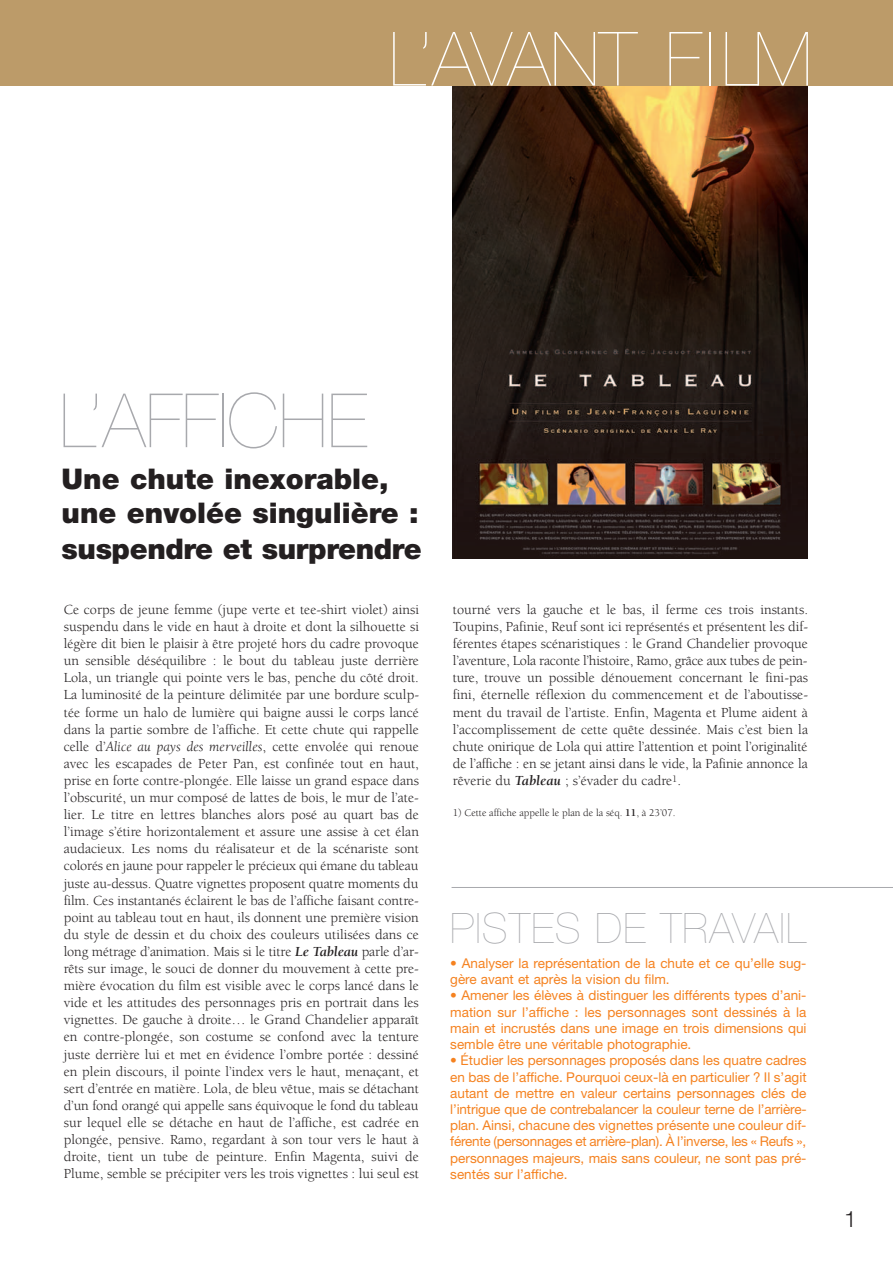
<style>
.page{position:relative;width:893px;height:1263px;background:#fff}
.page>*{position:absolute;margin:0;border:0;box-sizing:border-box;transform-origin:0 0}
.t1{font:200 75px "Helvetica Neue";color:#fff}
.t2{font:200 75px "Helvetica Neue";color:#a8a9ad}
.t3{font:200 42px "Helvetica Neue";letter-spacing:.03em;color:#a8a9ad}
.t4{font:900 28.5px/34.8px "Helvetica Neue";color:#231f20}
.t5{font:300 22.5px "Helvetica Neue";color:#231f20}
.t6{font:14.25px/17.1px "Berkeley";color:#231f20;text-align:justify}
.t7{font:13.5px/16.2px "Helvetica Neue";color:#f58220;text-align:justify}
.t8{font:10.5px "Berkeley";color:#231f20}
.s1{font-style:italic}
.s2{font-weight:700;font-style:italic}
.s3{font-weight:700}
</style>
<div class="page">
<img style="left:453px;top:86px;width:355px;height:473px">
<hr style="left:452px;top:887px;width:441px;height:1px;background:#a8a9ad">
<div style="left:0;top:0;width:893px;height:86px;background:#bc9b69"></div>
<h1 class="t1" style="left:389px;top:32px;width:424px">L’AVANT FILM</h1>
<h1 class="t2" style="left:59px;top:394px;width:310px">L’AFFICHE</h1>
<h3 class="t4" style="left:62px;top:464px;width:362px">Une chute inexorable, une envolée singulière : suspendre et surprendre</h3>
<p class="t6" style="left:64px;top:602px;width:357px">Ce corps de jeune femme (jupe verte et tee-shirt violet) ainsi suspendu dans le vide en haut à droite et dont la silhouette si légère dit bien le plaisir à être projeté hors du cadre provoque un sensible déséquilibre : le bout du tableau juste derrière Lola, un triangle qui pointe vers le bas, penche du côté droit.<br>La luminosité de la peinture délimitée par une bordure sculp&shy;tée forme un halo de lumière qui baigne aussi le corps lancé dans la partie sombre de l’affiche. Et cette chute qui rappelle celle d’<span class="s1">Alice au pays des merveilles</span>, cette envolée qui renoue avec les escapades de Peter Pan, est confinée tout en haut, prise en forte contre-plongée. Elle laisse un grand espace dans l’obscurité, un mur composé de lattes de bois, le mur de l’ate&shy;lier. Le titre en lettres blanches alors posé au quart bas de l’image s’étire horizontalement et assure une assise à cet élan audacieux. Les noms du réalisateur et de la scénariste sont colorés en jaune pour rappeler le précieux qui émane du tableau juste au-dessus. Quatre vignettes proposent quatre moments du film. Ces instantanés éclairent le bas de l’affiche faisant contre&shy;point au tableau tout en haut, ils donnent une première vision du style de dessin et du choix des couleurs utilisées dans ce long métrage d’animation. Mais si le titre <span class="s2">Le Tableau</span> parle d’ar&shy;rêts sur image, le souci de donner du mouvement à cette pre&shy;mière évocation du film est visible avec le corps lancé dans le vide et les attitudes des personnages pris en portrait dans les vignettes. De gauche à droite… le Grand Chandelier apparaît en contre-plongée, son costume se confond avec la tenture juste derrière lui et met en évidence l’ombre portée : dessiné en plein discours, il pointe l’index vers le haut, menaçant, et sert d’entrée en matière. Lola, de bleu vêtue, mais se détachant d’un fond orangé qui appelle sans équivoque le fond du tableau sur lequel elle se détache en haut de l’affiche, est cadrée en plongée, pensive. Ramo, regardant à son tour vers le haut à droite, tient un tube de peinture. Enfin Magenta, suivi de Plume, semble se précipiter vers les trois vignettes : lui seul est</p>
<p class="t6" style="left:453px;top:602px;width:357px">tourné vers la gauche et le bas, il ferme ces trois instants.<br>Toupins, Pafinie, Reuf sont ici représentés et présentent les dif&shy;férentes étapes scénaristiques : le Grand Chandelier provoque l’aventure, Lola raconte l’histoire, Ramo, grâce aux tubes de pein&shy;ture, trouve un possible dénouement concernant le fini-pas fini, éternelle réflexion du commencement et de l’aboutisse&shy;ment du travail de l’artiste. Enfin, Magenta et Plume aident à l’accomplissement de cette quête dessinée. Mais c’est bien la chute onirique de Lola qui attire l’attention et point l’originalité de l’affiche : en se jetant ainsi dans le vide, la Pafinie annonce la rêverie du <span class="s2">Tableau</span> ; s’évader du cadre<sup>1</sup>.</p>
<p class="t8" style="left:453px;top:809px;width:224px">1) Cette affiche appelle le plan de la séq. <span class="s3">11</span>, à 23’07.</p>
<h2 class="t3" style="left:450px;top:912px;width:358px">PISTES DE TRAVAIL</h2>
<p class="t7" style="left:450px;top:956px;width:358px">• Analyser la représentation de la chute et ce qu’elle sug&shy;gère avant et après la vision du film.</p>
<p class="t7" style="left:450px;top:989px;width:358px">• Amener les élèves à distinguer les différents types d’ani&shy;mation sur l’affiche : les personnages sont dessinés à la main et incrustés dans une image en trois dimensions qui semble être une véritable photographie.</p>
<p class="t7" style="left:450px;top:1054px;width:358px">• Étudier les personnages proposés dans les quatre cadres en bas de l’affiche. Pourquoi ceux-là en particulier ? Il s’agit autant de mettre en valeur certains personnages clés de l’intrigue que de contrebalancer la couleur terne de l’arrière&shy;plan. Ainsi, chacune des vignettes présente une couleur dif&shy;férente (personnages et arrière-plan). À l’inverse, les « Reufs », personnages majeurs, mais sans couleur, ne sont pas pré&shy;sentés sur l’affiche.</p>
<h3 class="t5" style="left:844px;top:1211px;width:14px">1</h3>
</div>
